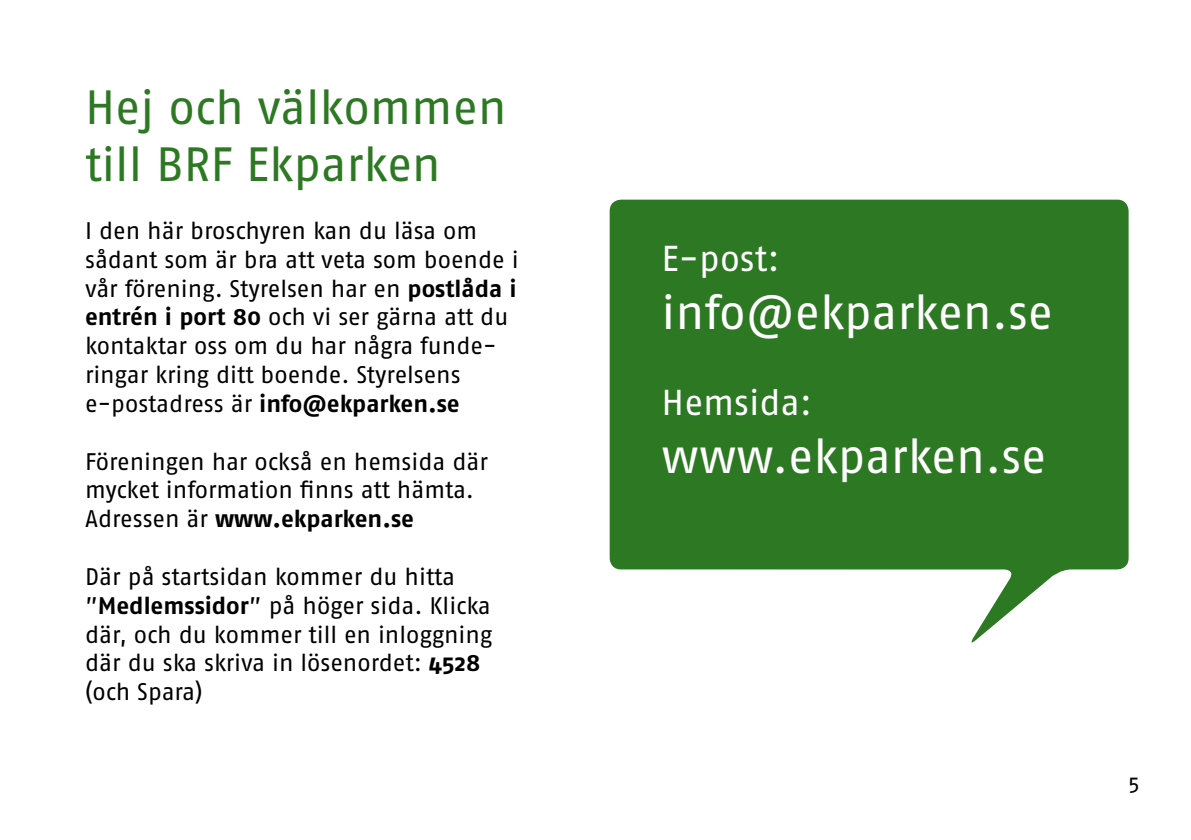
<style>
.page{position:relative;width:1191px;height:840px;background:#fff}
.page>*{position:absolute;margin:0;border:0;box-sizing:border-box;transform-origin:0 0}
.t1{font:48px "Fago No";letter-spacing:-.005em;color:#fff}
.t2{font:48px/57.6px "Fago No";letter-spacing:-.005em;color:#2d7822}
.t3{font:36px "Fago No";color:#fff}
.t4{font:24px/28.8px "Fago No";letter-spacing:-.005em;color:#000}
.t5{font:22px "Fago No";color:#000}
.s1{font-weight:700}
</style>
<div class="page">
<svg style="left:609px;top:199px;width:519px;height:444px;fill:#2d7822"></svg>
<h1 class="t2" style="left:85px;top:77px;width:423px">Hej och välkommen till BRF Ekparken</h1>
<p class="t4" style="left:85px;top:216px;width:435px">I den här broschyren kan du läsa om sådant som är bra att veta som boende i vår förening. Styrelsen har en <span class="s1">postlåda i entrén i port 80</span> och vi ser gärna att du kontaktar oss om du har några funde&shy;ringar kring ditt boende. Styrelsens e-postadress är <span class="s1">info@ekparken.se</span></p>
<p class="t4" style="left:85px;top:446px;width:404px">Föreningen har också en hemsida där mycket information finns att hämta.<br>Adressen är <span class="s1">www.ekparken.se</span></p>
<p class="t4" style="left:85px;top:561px;width:409px">Där på startsidan kommer du hitta ”<span class="s1">Medlemssidor</span>” på höger sida. Klicka där, och du kommer till en inloggning där du ska skriva in lösenordet: <span class="s1">4528 </span>(och Spara)</p>
<h2 class="t3" style="left:661px;top:238px;width:120px">E-post:</h2>
<h1 class="t1" style="left:661px;top:284px;width:393px">info@ekparken.se</h1>
<h2 class="t3" style="left:661px;top:382px;width:152px">Hemsida:</h2>
<h1 class="t1" style="left:661px;top:428px;width:386px">www.ekparken.se</h1>
<p class="t5" style="left:1128px;top:768px;width:13px">5</p>
</div>
